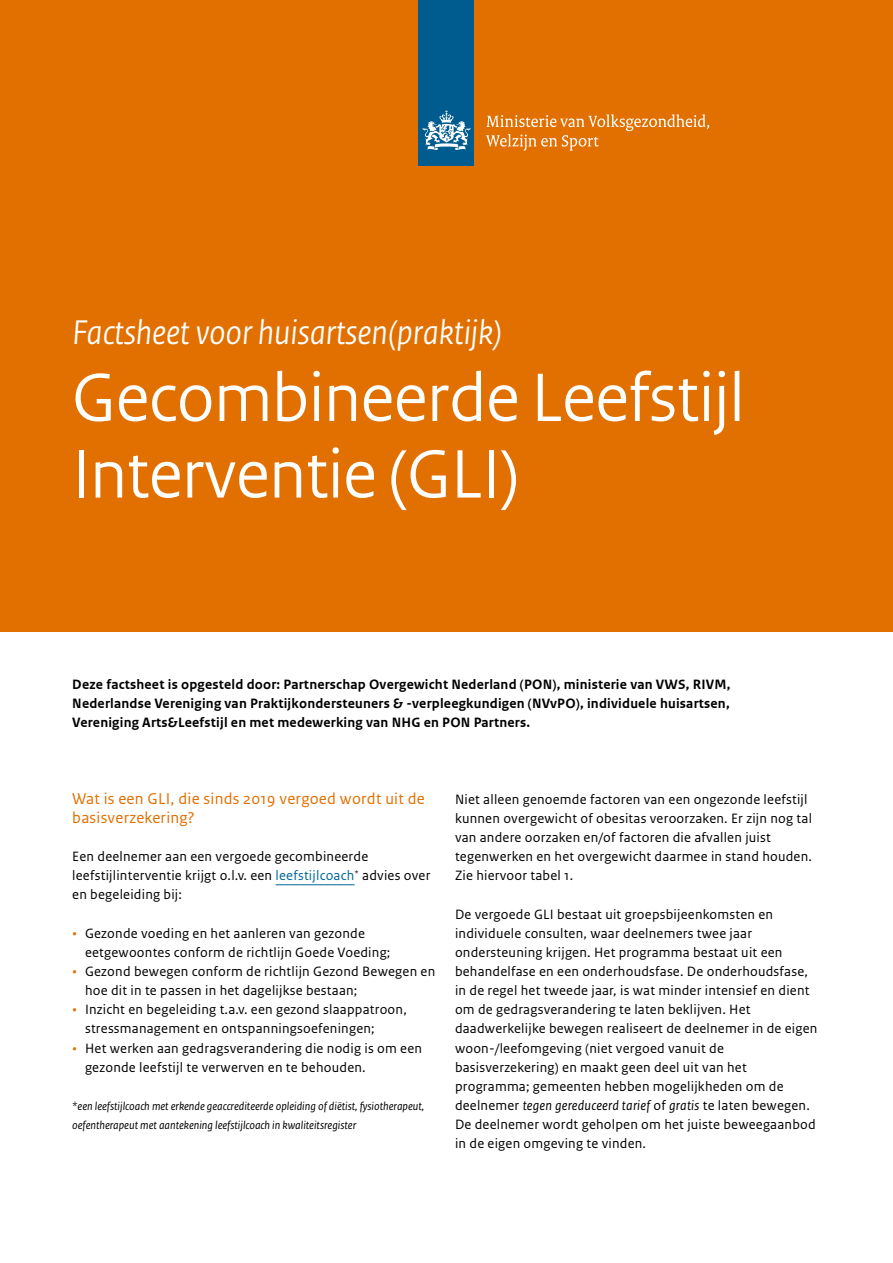
<style>
.page{position:relative;width:893px;height:1263px;background:#fff}
.page>*{position:absolute;margin:0;border:0;box-sizing:border-box;transform-origin:0 0}
.Titel{font:72px/76.5px "Rijksoverheid Sans Heading";color:#fff}
.Subtitel{font:italic 36px "Rijksoverheid Sans Heading";color:#fff}
.Tussenkop_2{font:16.5px/19.2px "Rijksoverheid Sans Text";letter-spacing:.015em;color:#e17000}
.Plat{font:14.25px/19.2px "Rijksoverheid Sans Text";letter-spacing:.015em;color:#000}
.Titel-2{font:700 14.25px/19.2px "Rijksoverheid Sans Web Text";letter-spacing:.015em;color:#000;text-align:justify}
.vws_Fotobijschrift{font:italic 12px/19.2px "Rijksoverheid Sans Text";color:#000}
.s1{color:#01689b}
.s2{font-weight:700;font-style:italic;color:#e17000}
.s3{font-style:italic}
</style>
<div class="page">
<div style="left:0;top:0;width:893px;height:631px;background:#e17000"></div>
<div style="left:419px;top:0;width:55px;height:166px;background:#005b8f"></div>
<svg style="left:423px;top:110px;width:47px;height:40px"></svg>
<svg style="left:486px;top:114px;width:223px;height:37px"></svg>
<hr style="left:276px;top:884px;width:79px;height:1px;background:#01689b">
<p class="Subtitel" style="left:72px;top:313px;width:432px">Factsheet voor huisartsen(praktijk)</p>
<p class="Titel" style="left:72px;top:360px;width:674px">Gecombineerde Leefstijl<br>Interventie (GLI)</p>
<p class="Titel-2" style="left:72px;top:675px;width:660px">Deze factsheet is opgesteld door: Partnerschap Overgewicht Nederland (PON), ministerie van VWS, RIVM, Nederlandse Vereniging van Praktijkondersteuners &amp; -verpleegkundigen (NVvPO), individuele huisartsen, Vereniging Arts&amp;Leefstijl en met medewerking van NHG en PON Partners.</p>
<h1 class="Tussenkop_2" style="left:72px;top:789px;width:354px">Wat is een GLI, die sinds 2019 vergoed wordt uit de basisverzekering?</h1>
<p class="Plat" style="left:72px;top:847px;width:360px">Een deelnemer aan een vergoede gecombineerde leefstijlinterventie krijgt o.l.v. een <span class="s1">leefstijlcoach</span><sup>*</sup> advies over en begeleiding bij:</p>
<p class="Plat" style="left:85px;top:924px;width:307px;text-indent:-13px"><span class="s2">•</span> Gezonde voeding en het aanleren van gezonde eetgewoontes conform de richtlijn Goede Voeding;</p>
<p class="Plat" style="left:85px;top:962px;width:352px;text-indent:-13px"><span class="s2">•</span> Gezond bewegen conform de richtlijn Gezond Bewegen en hoe dit in te passen in het dagelijkse bestaan;</p>
<p class="Plat" style="left:85px;top:1000px;width:323px;text-indent:-13px"><span class="s2">•</span> Inzicht en begeleiding t.a.v. een gezond slaappatroon, stressmanagement en ontspanningsoefeningen;</p>
<p class="Plat" style="left:85px;top:1038px;width:338px;text-indent:-13px"><span class="s2">•</span> Het werken aan gedragsverandering die nodig is om een gezonde leefstijl te verwerven en te behouden.</p>
<p class="vws_Fotobijschrift" style="left:72px;top:1097px;width:353px">*een leefstijlcoach met erkende geaccrediteerde opleiding of diëtist, fysiotherapeut, oefentherapeut met aantekening leefstijlcoach in kwaliteitsregister</p>
<p class="Plat" style="left:455px;top:790px;width:359px">Niet alleen genoemde factoren van een ongezonde leefstijl kunnen overgewicht of obesitas veroorzaken. Er zijn nog tal van andere oorzaken en/of factoren die afvallen juist tegenwerken en het overgewicht daarmee in stand houden.<br>Zie hiervoor tabel 1.</p>
<p class="Plat" style="left:455px;top:904px;width:364px">De vergoede GLI bestaat uit groepsbijeenkomsten en individuele consulten, waar deelnemers twee jaar ondersteuning krijgen. Het programma bestaat uit een behandelfase en een onderhoudsfase. De onderhoudsfase, in de regel het tweede jaar, is wat minder intensief en dient om de gedragsverandering te laten beklijven. Het daadwerkelijke bewegen realiseert de deelnemer in de eigen woon-/leefomgeving (niet vergoed vanuit de basisverzekering) en maakt geen deel uit van het programma; gemeenten hebben mogelijkheden om de deelnemer <span class="s3">tegen gereduceerd tarief</span> of <span class="s3">gratis</span> te laten bewegen.<br>De deelnemer wordt geholpen om het juiste beweegaanbod in de eigen omgeving te vinden.</p>
</div>
